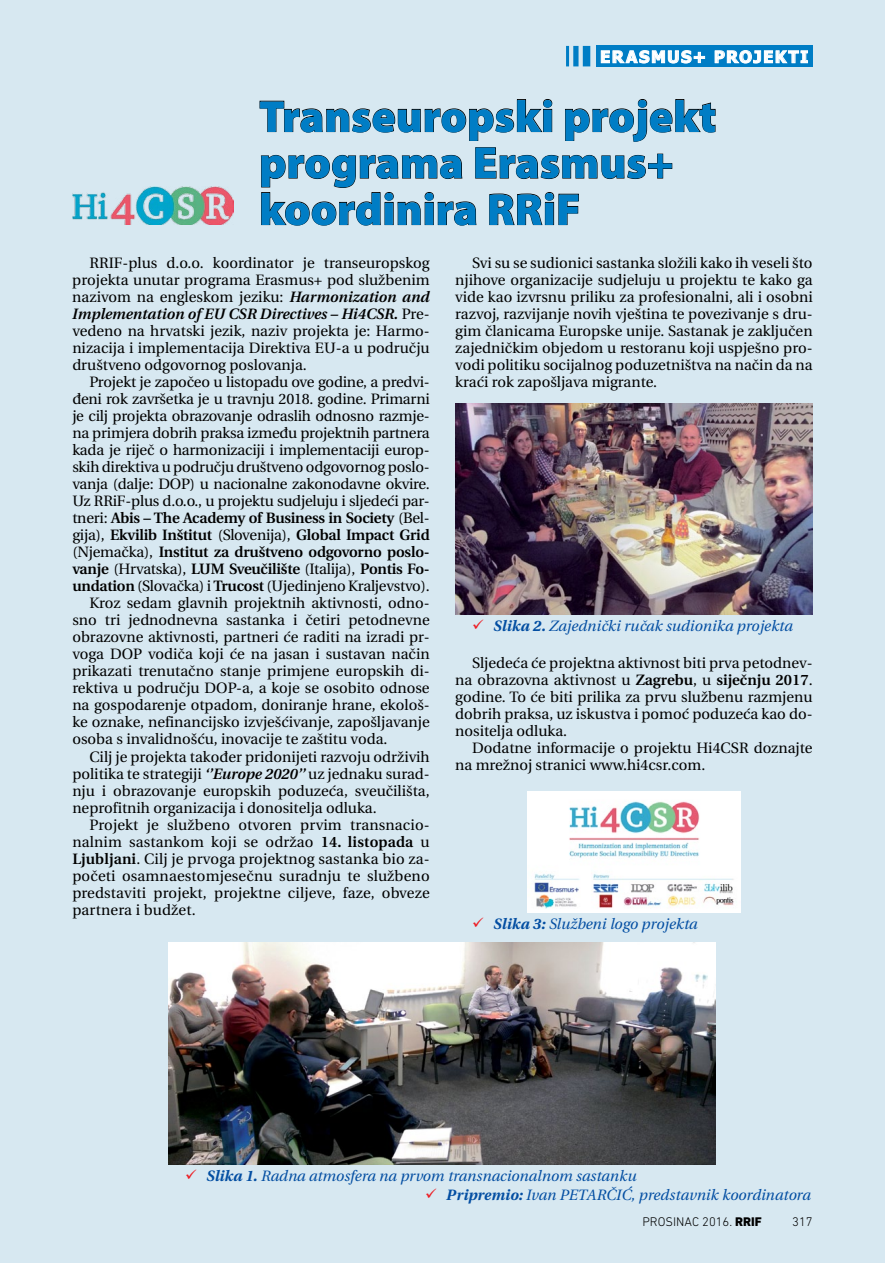
<style>
.page{position:relative;width:885px;height:1263px;background:#fff}
.page>*{position:absolute;margin:0;border:0;box-sizing:border-box;transform-origin:0 0}
.Glavni_naslov{font:900 45px/46.5px "Myriad Pro";color:#007dc5}
.naziv_rubrike{font:700 16.5px "Tahoma";letter-spacing:.09em;color:#fff}
.Tekst_glavni{font:15px/17.1px "Utopia";color:#000;text-align:justify}
.t1{font:italic 15px "Utopia";color:#034ea2}
.t2{font:300 12.75px "DIN Next LT Pro";color:#000}
.s1{font-weight:600;font-style:italic}
.s2{font-style:inherit}
.s3{font-weight:700}
.s4{font-weight:800}
</style>
<div class="page">
<div style="left:0;top:0;width:884px;height:1263px;background:#d7e8f1"></div>
<div style="left:595px;top:46px;width:217px;height:21px;background:#007dc5"></div>
<svg style="left:600px;top:50px;width:105px;height:14px"></svg>
<svg style="left:714px;top:50px;width:94px;height:14px"></svg>
<div style="left:582px;top:46px;width:8px;height:20px;background:#007dc5"></div>
<div style="left:573px;top:46px;width:5px;height:20px;background:#007dc5"></div>
<hr style="left:566px;top:46px;width:3px;height:20px;background:#007dc5">
<svg style="left:259px;top:99px;width:456px;height:127px"></svg>
<img style="left:455px;top:404px;width:357px;height:210px">
<img style="left:528px;top:791px;width:212px;height:121px">
<img style="left:72px;top:187px;width:162px;height:38px">
<img style="left:168px;top:942px;width:547px;height:222px">
<p class="naziv_rubrike" style="left:600px;top:45px;width:210px">ERASMUS+ PROJEKTI</p>
<p class="Glavni_naslov" style="left:259px;top:91px;width:458px">Transeuropski projekt programa Erasmus+ koordinira RRiF</p>
<p class="Tekst_glavni" style="left:72px;top:254px;width:359px;text-indent:17px">RRIF-plus d.o.o. koordinator je transeuropskog projekta unutar programa Erasmus+ pod službenim nazivom na engleskom jeziku: <span class="s1">Harmonization and Implementation of EU CSR Directives – Hi4CSR.</span> Pre&shy;vedeno na hrvatski jezik, naziv projekta je: Harmo&shy;nizacija i implementacija Direktiva EU-a u području društveno odgovornog poslovanja.</p>
<p class="Tekst_glavni" style="left:72px;top:374px;width:359px;text-indent:17px">Projekt je započeo u listopadu ove godine, a predvi&shy;đeni rok završetka je u travnju 2018. godine. Primarni je cilj projekta obrazovanje odraslih odnosno razmje&shy;na primjera dobrih praksa između projektnih partnera kada je riječ o harmonizaciji i implementaciji europ&shy;skih direktiva u području društveno odgovornog poslo&shy;vanja (dalje: DOP) u nacionalne zakonodavne okvire.<br>Uz RRiF-plus d.o.o., u projektu sudjeluju i sljedeći par&shy;tneri: <span class="s2">Abis – The Academy of Business in Society</span> (Bel&shy;gija), <span class="s2">Ekvilib Inštitut</span> (Slovenija), <span class="s2">Global Impact Grid </span>(Njemačka), <span class="s2">Institut za društveno odgovorno poslo&shy;vanje</span> (Hrvatska), <span class="s2">LUM Sveučilište</span> (Italija), <span class="s2">Pontis Fo&shy;undation</span> (Slovačka) i <span class="s2">Trucost</span> (Ujedinjeno Kraljevstvo).</p>
<p class="Tekst_glavni" style="left:72px;top:595px;width:359px;text-indent:17px">Kroz sedam glavnih projektnih aktivnosti, odno&shy;sno tri jednodnevna sastanka i četiri petodnevne obrazovne aktivnosti, partneri će raditi na izradi pr&shy;voga DOP vodiča koji će na jasan i sustavan način prikazati trenutačno stanje primjene europskih di&shy;rektiva u području DOP-a, a koje se osobito odnose na gospodarenje otpadom, doniranje hrane, ekološ&shy;ke oznake, nefinancijsko izvješćivanje, zapošljavanje osoba s invalidnošću, inovacije te zaštitu voda.</p>
<p class="Tekst_glavni" style="left:72px;top:748px;width:359px;text-indent:17px">Cilj je projekta također pridonijeti razvoju održivih politika te strategiji <span class="s1">‘’Europe 2020’’</span> uz jednaku surad&shy;nju i obrazovanje europskih poduzeća, sveučilišta, neprofitnih organizacija i donositelja odluka.</p>
<p class="Tekst_glavni" style="left:72px;top:816px;width:359px;text-indent:17px">Projekt je službeno otvoren prvim transnacio&shy;nalnim sastankom koji se održao <span class="s2">14. listopada</span> u <span class="s2">Ljubljani</span>. Cilj je prvoga projektnog sastanka bio za&shy;početi osamnaestomjesečnu suradnju te službeno predstaviti projekt, projektne ciljeve, faze, obveze partnera i budžet.</p>
<p class="Tekst_glavni" style="left:455px;top:254px;width:359px;text-indent:17px">Svi su se sudionici sastanka složili kako ih veseli što njihove organizacije sudjeluju u projektu te kako ga vide kao izvrsnu priliku za profesionalni, ali i osobni razvoj, razvijanje novih vještina te povezivanje s dru&shy;gim članicama Europske unije. Sastanak je zaključen zajedničkim objedom u restoranu koji uspješno pro&shy;vodi politiku socijalnog poduzetništva na način da na kraći rok zapošljava migrante.</p>
<p class="t1" style="left:493px;top:618px;width:301px"><span class="s3">Slika 2.</span> Zajednički ručak sudionika projekta</p>
<p class="Tekst_glavni" style="left:455px;top:654px;width:359px;text-indent:17px">Sljedeća će projektna aktivnost biti prva petodnev&shy;na obrazovna aktivnost u <span class="s2">Zagrebu</span>, u <span class="s2">siječnju 2017</span>. godine. To će biti prilika za prvu službenu razmjenu dobrih praksa, uz iskustva i pomoć poduzeća kao do&shy;nositelja odluka.</p>
<p class="Tekst_glavni" style="left:455px;top:739px;width:359px;text-indent:17px">Dodatne informacije o projektu Hi4CSR doznajte na mrežnoj stranici www.hi4csr.com.</p>
<p class="t1" style="left:493px;top:916px;width:205px"><span class="s3">Slika 3:</span> Službeni logo projekta</p>
<p class="t1" style="left:206px;top:1168px;width:431px"><span class="s3">Slika 1.</span> Radna atmosfera na prvom transnacionalnom sastanku</p>
<p class="t1" style="left:446px;top:1186px;width:366px"><span class="s3">Pripremio:</span> Ivan PETARČIĆ, predstavnik koordinatora</p>
<p class="t2" style="left:642px;top:1214px;width:121px">PROSINAC 2016. <span class="s4">RRIF</span></p>
<p class="t2" style="left:792px;top:1214px;width:22px">317</p>
</div>
